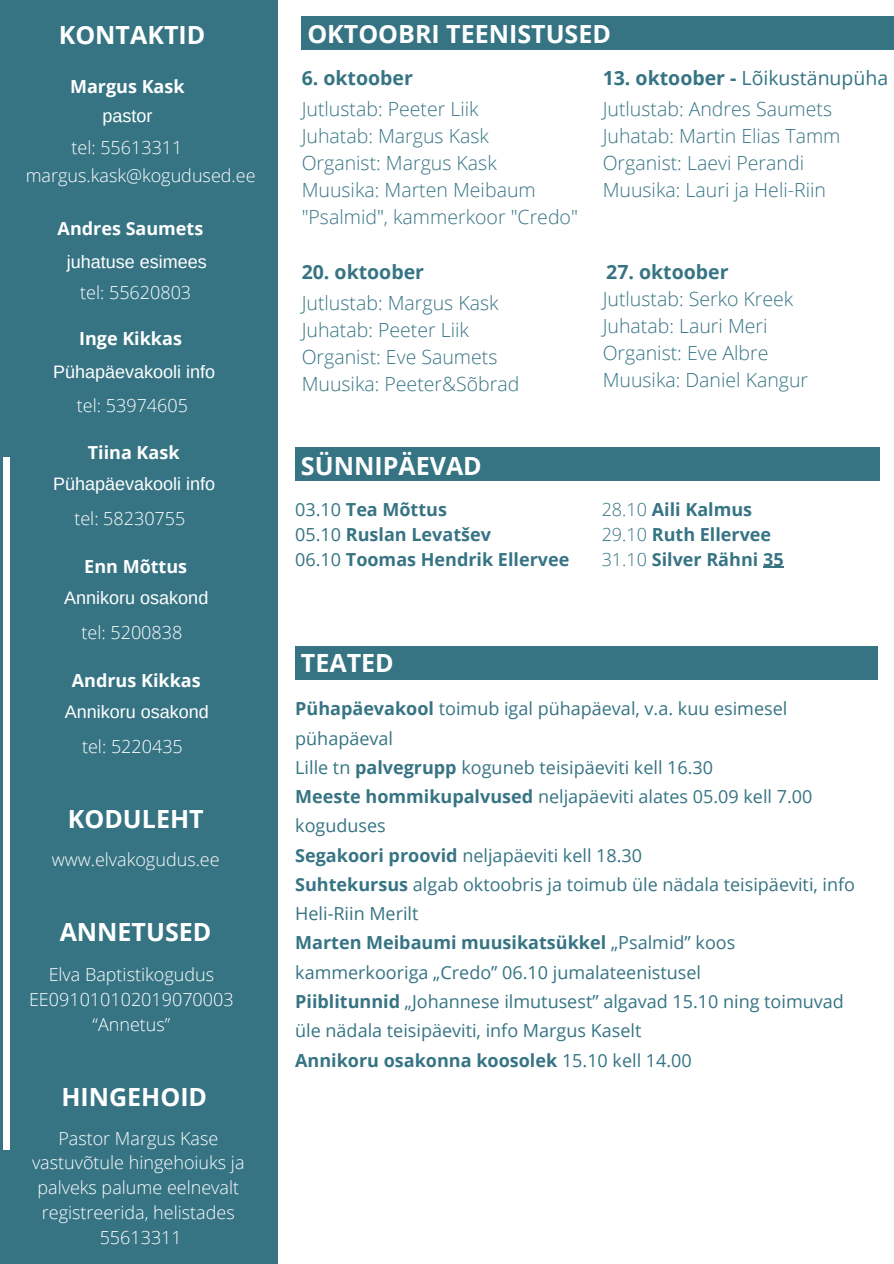
<style>
.page{position:relative;width:894px;height:1264px;background:#fff}
.page>*{position:absolute;margin:0;border:0;box-sizing:border-box;transform-origin:0 0}
.t1{font:700 25.05px "Open Sans";color:#fff}
.t2{font:300 19.5px/27px "Open Sans";color:#367484}
.t3{font:700 19.5px "Open Sans";color:#367484}
.t4{font:19.5px "Open Sans";color:#367484}
.t5{font:18px/29.2px "Open Sans";color:#367484}
.t6{font:300 18px "Open Sans";color:#fff}
.t7{font:700 18px "Open Sans";color:#367484}
.t8{font:18px "Arimo";color:#fff}
.t9{font:700 18px "Open Sans";color:#fff}
.s1{font-weight:400}
.s2{font-weight:700}
.s3{font-weight:300}
</style>
<div class="page">
<div style="left:0;top:0;width:278px;height:1263px;background:#367484"></div>
<div style="left:3px;top:458px;width:7px;height:692px;background:#fff"></div>
<div style="left:295px;top:645px;width:582px;height:34px;background:#367484"></div>
<div style="left:301px;top:16px;width:592px;height:34px;background:#367484"></div>
<div style="left:295px;top:447px;width:584px;height:33px;background:#367484"></div>
<svg style="left:763px;top:567px;width:20px;height:1px"></svg>
<h1 class="t1" style="left:59px;top:18px;width:148px">KONTAKTID</h1>
<h2 class="t9" style="left:70px;top:74px;width:116px">Margus Kask</h2>
<p class="t8" style="left:102px;top:106px;width:52px">pastor</p>
<p class="t6" style="left:71px;top:135px;width:112px">tel: 55613311</p>
<p class="t6" style="left:26px;top:163px;width:231px">margus.kask@kogudused.ee</p>
<p class="t9" style="left:58px;top:215px;width:147px">Andres Saumets</p>
<p class="t8" style="left:67px;top:252px;width:142px">juhatuse esimees</p>
<h2 class="t6" style="left:80px;top:280px;width:112px">tel: 55620803</h2>
<p class="t9" style="left:79px;top:326px;width:104px">Inge Kikkas</p>
<p class="t8" style="left:53px;top:362px;width:164px">Pühapäevakooli info</p>
<h2 class="t6" style="left:77px;top:392px;width:112px">tel: 53974605</h2>
<p class="t9" style="left:88px;top:440px;width:93px">Tiina Kask</p>
<p class="t8" style="left:53px;top:473px;width:164px">Pühapäevakooli info</p>
<h2 class="t6" style="left:74px;top:505px;width:112px">tel: 58230755</h2>
<p class="t9" style="left:84px;top:554px;width:104px">Enn Mõttus</p>
<p class="t8" style="left:64px;top:587px;width:146px">Annikoru osakond</p>
<h2 class="t6" style="left:82px;top:619px;width:102px">tel: 5200838</h2>
<p class="t9" style="left:72px;top:668px;width:130px">Andrus Kikkas</p>
<p class="t8" style="left:65px;top:701px;width:146px">Annikoru osakond</p>
<h1 class="t6" style="left:82px;top:733px;width:102px">tel: 5220435</h1>
<h2 class="t1" style="left:68px;top:801px;width:137px">KODULEHT</h2>
<p class="t6" style="left:52px;top:846px;width:169px">www.elvakogudus.ee</p>
<h1 class="t1" style="left:60px;top:914px;width:153px">ANNETUSED</h1>
<h1 class="t6" style="left:49px;top:961px;width:167px">Elva Baptistikogudus</h1>
<p class="t6" style="left:29px;top:986px;width:206px">EE091010102019070003</p>
<p class="t6" style="left:93px;top:1011px;width:79px">“Annetus”</p>
<p class="t1" style="left:61px;top:1079px;width:147px">HINGEHOID</p>
<p class="t6" style="left:58px;top:1125px;width:161px">Pastor Margus Kase</p>
<p class="t6" style="left:32px;top:1150px;width:214px">vastuvõtule hingehoiuks ja</p>
<p class="t6" style="left:37px;top:1174px;width:203px">palveks palume eelnevalt</p>
<p class="t6" style="left:42px;top:1199px;width:194px">registreerida, helistades</p>
<p class="t6" style="left:100px;top:1224px;width:84px">55613311</p>
<p class="t1" style="left:307px;top:16px;width:305px">OKTOOBRI TEENISTUSED</p>
<p class="t3" style="left:301px;top:64px;width:113px">6. oktoober</p>
<p class="t2" style="left:301px;top:95px;width:178px">Jutlustab: Peeter Liik</p>
<p class="t2" style="left:301px;top:122px;width:189px">Juhatab: Margus Kask</p>
<p class="t2" style="left:301px;top:149px;width:196px">Organist: Margus Kask</p>
<p class="t2" style="left:301px;top:176px;width:278px">Muusika: Marten Meibaum "Psalmid", kammerkoor "Credo"</p>
<p class="t3" style="left:301px;top:258px;width:124px">20. oktoober</p>
<p class="t2" style="left:301px;top:288px;width:198px">Jutlustab: Margus Kask</p>
<p class="t2" style="left:301px;top:315px;width:169px">Juhatab: Peeter Liik</p>
<p class="t2" style="left:301px;top:342px;width:197px">Organist: Eve Saumets</p>
<p class="t2" style="left:301px;top:369px;width:219px">Muusika: Peeter&amp;Sõbrad</p>
<p class="t1" style="left:301px;top:448px;width:182px">SÜNNIPÄEVAD</p>
<p class="t7" style="left:295px;top:497px;width:153px"><span class="s1">03.10</span> Tea Mõttus</p>
<p class="t7" style="left:295px;top:521px;width:197px"><span class="s1">05.10</span> Ruslan Levatšev</p>
<h1 class="t7" style="left:295px;top:546px;width:275px"><span class="s1">06.10</span> Toomas Hendrik Ellervee</h1>
<p class="t4" style="left:602px;top:64px;width:287px"><span class="s2">13. oktoober -</span> Lõikustänupüha</p>
<p class="t2" style="left:602px;top:95px;width:231px">Jutlustab: Andres Saumets</p>
<h2 class="t2" style="left:602px;top:122px;width:239px">Juhatab: Martin Elias Tamm</h2>
<p class="t2" style="left:602px;top:149px;width:203px">Organist: Laevi Perandi</p>
<p class="t2" style="left:602px;top:176px;width:225px">Muusika: Lauri ja Heli-Riin</p>
<p class="t3" style="left:606px;top:258px;width:124px">27. oktoober</p>
<h1 class="t2" style="left:602px;top:284px;width:192px">Jutlustab: Serko Kreek</h1>
<p class="t2" style="left:602px;top:311px;width:166px">Juhatab: Lauri Meri</p>
<p class="t2" style="left:602px;top:338px;width:167px">Organist: Eve Albre</p>
<p class="t2" style="left:602px;top:365px;width:207px">Muusika: Daniel Kangur</p>
<p class="t7" style="left:601px;top:497px;width:152px"><span class="s3">28.10</span> Aili Kalmus</p>
<p class="t7" style="left:601px;top:521px;width:171px"><span class="s3">29.10</span> Ruth Ellervee</p>
<p class="t7" style="left:601px;top:546px;width:183px"><span class="s3">31.10</span> Silver Rähni 35</p>
<h2 class="t1" style="left:301px;top:645px;width:94px">TEATED</h2>
<p class="t5" style="left:295px;top:693px;width:493px"><span class="s2">Pühapäevakool</span> toimub igal pühapäeval, v.a. kuu esimesel pühapäeval</p>
<h1 class="t5" style="left:295px;top:752px;width:419px">Lille tn <span class="s2">palvegrupp</span> koguneb teisipäeviti kell 16.30</h1>
<h2 class="t5" style="left:295px;top:781px;width:518px"><span class="s2">Meeste hommikupalvused</span> neljapäeviti alates 05.09 kell 7.00 koguduses</h2>
<p class="t5" style="left:295px;top:840px;width:348px"><span class="s2">Segakoori proovid</span> neljapäeviti kell 18.30</p>
<p class="t5" style="left:295px;top:869px;width:561px"><span class="s2">Suhtekursus</span> algab oktoobris ja toimub üle nädala teisipäeviti, info<br>Heli-Riin Merilt</p>
<p class="t5" style="left:295px;top:927px;width:441px"><span class="s2">Marten Meibaumi muusikatsükkel</span> „Psalmid” koos kammerkooriga „Credo” 06.10 jumalateenistusel</p>
<p class="t5" style="left:295px;top:986px;width:550px"><span class="s2">Piiblitunnid</span> „Johannese ilmutusest” algavad 15.10 ning toimuvad üle nädala teisipäeviti, info Margus Kaselt</p>
<p class="t7" style="left:295px;top:1047px;width:398px">Annikoru osakonna koosolek <span class="s1">15.10 kell 14.00</span></p>
</div>
